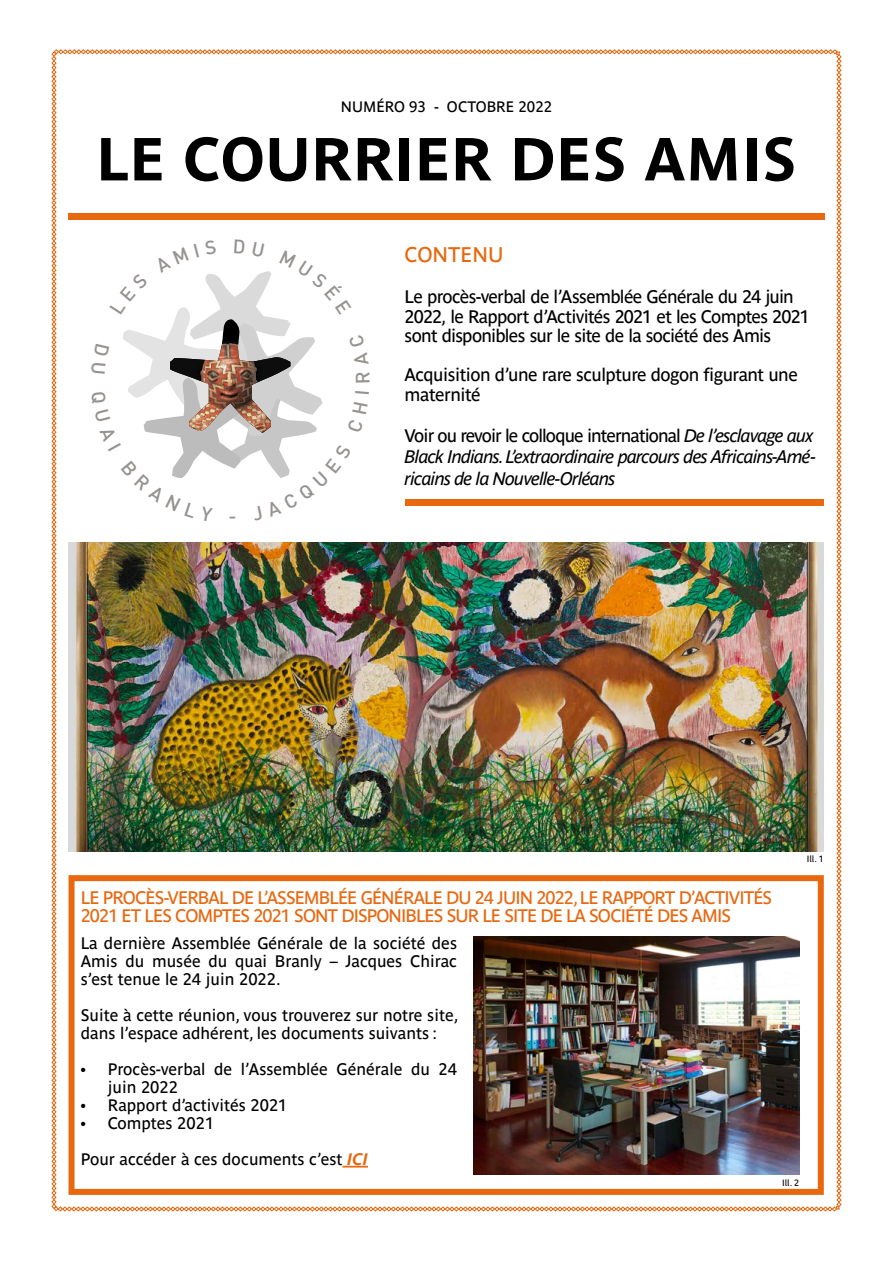
<style>
.page{position:relative;width:893px;height:1263px;background:#fff}
.page>*{position:absolute;margin:0;border:0;box-sizing:border-box;transform-origin:0 0}
.t1{font:700 60px "Parisine Std";letter-spacing:.01em;color:#000}
.t2{font:21px "Parisine Std";color:#e7680f}
.t3{font:18px/19.5px "Parisine Std";letter-spacing:-.035em;color:#000}
.t4{font:italic 18px/21.6px "Parisine Std";letter-spacing:-.05em;color:#000;text-align:justify}
.t5{font:18px/18px "Parisine Std";letter-spacing:-.05em;color:#e86810}
.t6{font:16.5px/18px "Parisine Std";color:#000}
.t7{font:15px "Parisine Std";color:#000}
.t8{font:9px "Parisine Plus Std";color:#000}
.s1{font-style:normal}
.s2{font-weight:700;font-style:italic;color:#e7680f}
</style>
<div class="page">
<img style="left:51px;top:49px;width:790px;height:1162px">
<p class="t7" style="left:341px;top:98px;width:213px">NUMÉRO 93 - OCTOBRE 2022</p>
<h1 class="t1" style="left:96px;top:124px;width:701px">LE COURRIER DES AMIS</h1>
<p class="t2" style="left:405px;top:242px;width:100px">CONTENU</p>
<p class="t3" style="left:405px;top:287px;width:407px">Le procès-verbal de l’Assemblée Générale du 24 juin<br>2022, le Rapport d’Activités 2021 et les Comptes 2021 sont disponibles sur le site de la société des Amis</p>
<p class="t3" style="left:405px;top:365px;width:395px">Acquisition d’une rare sculpture dogon figurant une maternité</p>
<p class="t4" style="left:405px;top:424px;width:413px"><span class="s1">Voir ou revoir le colloque international</span> De l’esclavage aux Black Indians. L’extraordinaire parcours des Africains-Amé&shy;ricains de la Nouvelle-Orléans</p>
<p class="t5" style="left:81px;top:888px;width:693px">LE PROCÈS-VERBAL DE L’ASSEMBLÉE GÉNÉRALE DU 24 JUIN 2022, LE RAPPORT D’ACTIVITÉS<br>2021 ET LES COMPTES 2021 SONT DISPONIBLES SUR LE SITE DE LA SOCIÉTÉ DES AMIS</p>
<p class="t6" style="left:81px;top:934px;width:378px;text-align:justify">La dernière Assemblée Générale de la société des Amis du musée du quai Branly – Jacques Chirac s’est tenue le 24 juin 2022.</p>
<p class="t6" style="left:81px;top:1006px;width:379px">Suite à cette réunion, vous trouverez sur notre site, dans l’espace adhérent, les documents suivants :</p>
<p class="t6" style="left:108px;top:1060px;width:351px;text-indent:-27px">• Procès-verbal de l’Assemblée Générale du 24 juin 2022</p>
<p class="t6" style="left:81px;top:1096px;width:208px">• Rapport d’activités 2021</p>
<p class="t6" style="left:81px;top:1105px;width:289px;line-height:36px">• Comptes 2021<br>Pour accéder à ces documents c’est <span class="s2">ICI</span></p>
<p class="t8" style="left:807px;top:854px;width:19px">Ill. 1</p>
<p class="t8" style="left:782px;top:1177px;width:19px">Ill. 2</p>
</div>
